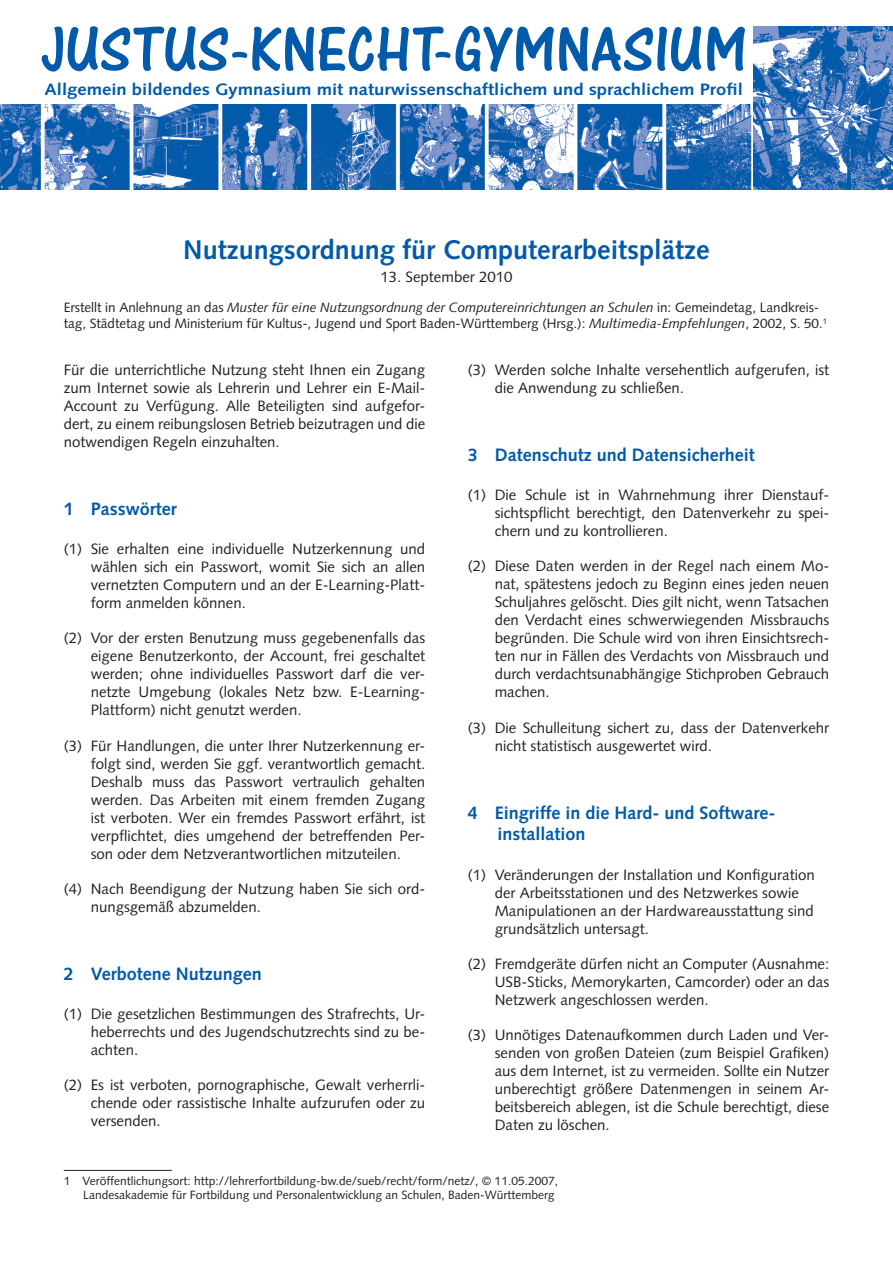
<style>
.page{position:relative;width:893px;height:1263px;background:#fff}
.page>*{position:absolute;margin:0;border:0;box-sizing:border-box;transform-origin:0 0}
.t1{font:66px "One Stroke Script LT";color:#015aaa}
.t2{font:700 27px "Syntax";color:#015aaa}
.t3{font:700 18px/21.6px "Syntax";color:#015aaa}
.t4{font:700 16.5px "Syntax";color:#015aaa;scale:1.12 1}
.t5{font:15px/18px "Syntax";color:#231f20;text-align:justify}
.t6{font:13.5px/16.2px "Syntax";letter-spacing:-.005em;color:#231f20}
.t7{font:12px/14.4px "Syntax";color:#231f20;text-align:right}
.s1{font-style:italic}
</style>
<div class="page">
<img style="left:0;top:105px;width:752px;height:84px">
<img style="left:754px;top:26px;width:139px;height:163px">
<hr style="left:64px;top:1170px;width:108px;height:1px;background:#231f20">
<h1 class="t1" style="left:41px;top:11px;width:707px">JUSTUS-KNECHT-GYMNASIUM</h1>
<p class="t4" style="left:45px;top:80px;width:625px">Allgemein bildendes Gymnasium mit naturwissenschaftlichem und sprachlichem Profil</p>
<h2 class="t2" style="left:183px;top:234px;width:528px">Nutzungsordnung für Computerarbeitsplätze</h2>
<p class="t6" style="left:64px;top:299px;width:765px">Erstellt in Anlehnung an das <span class="s1">Muster für eine Nutzungsordnung der Computereinrichtungen an Schulen</span> in: Gemeindetag, Landkreis&shy;tag, Städtetag und Ministerium für Kultus-, Jugend und Sport Baden-Württemberg (Hrsg.): <span class="s1">Multimedia-Empfehlungen</span>, 2002, S. 50.<sup>1</sup></p>
<p class="t5" style="left:381px;top:268px;width:133px">13. September 2010</p>
<p class="t5" style="left:64px;top:361px;width:363px">Für die unterrichtliche Nutzung steht Ihnen ein Zugang zum Internet sowie als Lehrerin und Lehrer ein E-Mail-Account zu Verfügung. Alle Beteiligten sind aufgefor&shy;dert, zu einem reibungslosen Betrieb beizutragen und die notwendigen Regeln einzuhalten.</p>
<p class="t3" style="left:64px;top:498px;width:114px">1 Passwörter</p>
<p class="t5" style="left:91px;top:540px;width:336px;text-indent:-27px">(1) Sie erhalten eine individuelle Nutzerkennung und wählen sich ein Passwort, womit Sie sich an allen vernetzten Computern und an der E-Learning-Platt&shy;form anmelden können.</p>
<p class="t5" style="left:91px;top:629px;width:336px;text-indent:-27px">(2) Vor der ersten Benutzung muss gegebenenfalls das eigene Benutzerkonto, der Account, frei geschaltet werden; ohne individuelles Passwort darf die ver&shy;netzte Umgebung (lokales Netz bzw. E-Learning-Plattform) nicht genutzt werden.</p>
<p class="t5" style="left:91px;top:736px;width:336px;text-indent:-27px">(3) Für Handlungen, die unter Ihrer Nutzerkennung er&shy;folgt sind, werden Sie ggf. verantwortlich gemacht.<br>Deshalb muss das Passwort vertraulich gehalten werden. Das Arbeiten mit einem fremden Zugang ist verboten. Wer ein fremdes Passwort erfährt, ist verpflichtet, dies umgehend der betreffenden Per&shy;son oder dem Netzverantwortlichen mitzuteilen.</p>
<p class="t5" style="left:91px;top:879px;width:336px;text-indent:-27px">(4) Nach Beendigung der Nutzung haben Sie sich ord&shy;nungsgemäß abzumelden.</p>
<p class="t3" style="left:64px;top:963px;width:200px">2 Verbotene Nutzungen</p>
<p class="t5" style="left:91px;top:1005px;width:336px;text-indent:-27px">(1) Die gesetzlichen Bestimmungen des Strafrechts, Ur&shy;heberrechts und des Jugendschutzrechts sind zu be&shy;achten.</p>
<p class="t5" style="left:91px;top:1076px;width:336px;text-indent:-27px">(2) Es ist verboten, pornographische, Gewalt verherrli&shy;chende oder rassistische Inhalte aufzurufen oder zu versenden.</p>
<p class="t5" style="left:495px;top:361px;width:336px;text-indent:-27px">(3) Werden solche Inhalte versehentlich aufgerufen, ist die Anwendung zu schließen.</p>
<p class="t3" style="left:468px;top:444px;width:288px">3 Datenschutz und Datensicherheit</p>
<p class="t5" style="left:495px;top:486px;width:336px;text-indent:-27px">(1) Die Schule ist in Wahrnehmung ihrer Dienstauf&shy;sichtspflicht berechtigt, den Datenverkehr zu spei&shy;chern und zu kontrollieren.</p>
<p class="t5" style="left:495px;top:557px;width:336px;text-indent:-27px">(2) Diese Daten werden in der Regel nach einem Mo&shy;nat, spätestens jedoch zu Beginn eines jeden neuen Schuljahres gelöscht. Dies gilt nicht, wenn Tatsachen den Verdacht eines schwerwiegenden Missbrauchs begründen. Die Schule wird von ihren Einsichtsrech&shy;ten nur in Fällen des Verdachts von Missbrauch und durch verdachtsunabhängige Stichproben Gebrauch machen.</p>
<p class="t5" style="left:495px;top:718px;width:336px;text-indent:-27px">(3) Die Schulleitung sichert zu, dass der Datenverkehr nicht statistisch ausgewertet wird.</p>
<p class="t3" style="left:497px;top:802px;width:277px;text-indent:-30px">4 Eingriffe in die Hard- und Software&shy;installation</p>
<p class="t5" style="left:495px;top:866px;width:321px;text-align:left;text-indent:-27px">(1) Veränderungen der Installation und Konfiguration der Arbeitsstationen und des Netzwerkes sowie Manipulationen an der Hardwareausstattung sind grundsätzlich untersagt.</p>
<p class="t5" style="left:495px;top:955px;width:336px;text-indent:-27px">(2) Fremdgeräte dürfen nicht an Computer (Ausnahme:<br>USB-Sticks, Memorykarten, Camcorder) oder an das Netzwerk angeschlossen werden.</p>
<p class="t5" style="left:495px;top:1026px;width:336px;text-indent:-27px">(3) Unnötiges Datenaufkommen durch Laden und Ver&shy;senden von großen Dateien (zum Beispiel Grafiken) aus dem Internet, ist zu vermeiden. Sollte ein Nutzer unberechtigt größere Datenmengen in seinem Ar&shy;beitsbereich ablegen, ist die Schule berechtigt, diese Daten zu löschen.</p>
<p class="t7" style="left:64px;top:1173px;width:496px">1 Veröffentlichungsort: http://lehrerfortbildung-bw.de/sueb/recht/form/netz/, © 11.05.2007,<br>Landesakademie für Fortbildung und Personalentwicklung an Schulen, Baden-Württemberg</p>
</div>
